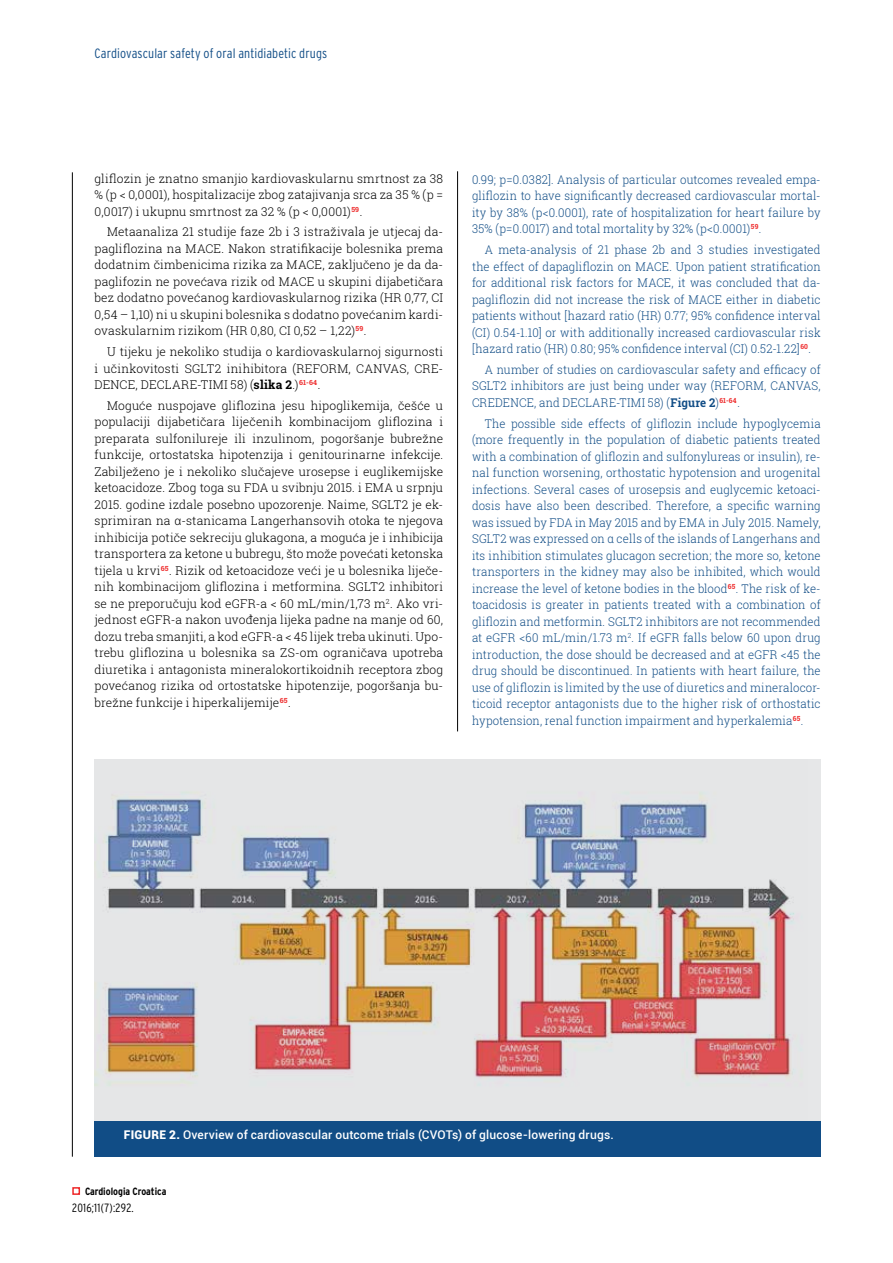
<style>
.page{position:relative;width:893px;height:1263px;background:#fff}
.page>*{position:absolute;margin:0;border:0;box-sizing:border-box;transform-origin:0 0}
.t1{font:300 condensed 13.5px "Interstate";letter-spacing:.005em;color:#114d86}
.t2{font:300 12px/16.5px "Roboto Slab";letter-spacing:.01em;color:#114d86;text-align:justify;scale:.95 1}
.t3{font:300 12px/16.5px "Roboto Slab";letter-spacing:.015em;color:#000;text-align:justify}
.t4{font:500 12px "Roboto";letter-spacing:.015em;color:#fff}
.t5{font:300 condensed 12px "Interstate";letter-spacing:.025em;color:#000}
.t6{font:700 condensed 10.5px "Interstate";color:#000}
.s1{font-weight:700}
.s2{font-weight:900}
</style>
<div class="page">
<div style="left:72px;top:1187px;width:8px;height:8px;border:2px solid #ee292a"></div>
<img style="left:94px;top:759px;width:714px;height:362px">
<div style="left:94px;top:1121px;width:727px;height:36px;background:#114d86"></div>
<hr style="left:457px;top:171px;width:1px;height:560px;background:#000">
<hr style="left:72px;top:172px;width:1px;height:985px;background:#000">
<p class="t1" style="left:94px;top:46px;width:234px">Cardiovascular safety of oral antidiabetic drugs</p>
<p class="t3" style="left:94px;top:170px;width:350px">gliflozin je znatno smanjio kardiovaskularnu smrtnost za 38 % (p &lt; 0,0001), hospitalizacije zbog zatajivanja srca za 35 % (p = 0,0017) i ukupnu smrtnost za 32 % (p &lt; 0,0001)<sup>59</sup>.</p>
<p class="t3" style="left:94px;top:223px;width:350px;text-indent:13px">Metaanaliza 21 studije faze 2b i 3 istraživala je utjecaj da&shy;pagliflozina na MACE. Nakon stratifikacije bolesnika prema dodatnim čimbenicima rizika za MACE, zaključeno je da da&shy;paglifozin ne povećava rizik od MACE u skupini dijabetičara bez dodatno povećanog kardiovaskularnog rizika (HR 0,77, CI 0,54 – 1,10) ni u skupini bolesnika s dodatno povećanim kardi&shy;ovaskularnim rizikom (HR 0,80, CI 0,52 – 1,22)<sup>59</sup>.</p>
<p class="t3" style="left:94px;top:343px;width:350px;text-indent:13px">U tijeku je nekoliko studija o kardiovaskularnoj sigurnosti i učinkovitosti SGLT2 inihibitora (REFORM, CANVAS, CRE-DENCE, DECLARE-TIMI 58) (<span class="s1">slika 2</span>.)<sup>61-64</sup>.</p>
<p class="t3" style="left:94px;top:397px;width:350px;text-indent:13px">Moguće nuspojave gliflozina jesu hipoglikemija, češće u populaciji dijabetičara liječenih kombinacijom gliflozina i preparata sulfonilureje ili inzulinom, pogoršanje bubrežne funkcije, ortostatska hipotenzija i genitourinarne infekcije.<br>Zabilježeno je i nekoliko slučajeve urosepse i euglikemijske ketoacidoze. Zbog toga su FDA u svibnju 2015. i EMA u srpnju 2015. godine izdale posebno upozorenje. Naime, SGLT2 je ek&shy;sprimiran na α-stanicama Langerhansovih otoka te njegova inhibicija potiče sekreciju glukagona, a moguća je i inhibicija transportera za ketone u bubregu, što može povećati ketonska tijela u krvi<sup>65</sup>. Rizik od ketoacidoze veći je u bolesnika liječe&shy;nih kombinacijom gliflozina i metformina. SGLT2 inhibitori se ne preporučuju kod eGFR-a &lt; 60 mL/min/1,73 m<sup>2</sup>. Ako vri&shy;jednost eGFR-a nakon uvođenja lijeka padne na manje od 60, dozu treba smanjiti, a kod eGFR-a &lt; 45 lijek treba ukinuti. Upo&shy;trebu gliflozina u bolesnika sa ZS-om ograničava upotreba diuretika i antagonista mineralokortikoidnih receptora zbog povećanog rizika od ortostatske hipotenzije, pogoršanja bu&shy;brežne funkcije i hiperkalijemije<sup>65</sup>.</p>
<p class="t2" style="left:472px;top:171px;width:369px">0.99; p=0.0382]. Analysis of particular outcomes revealed empa&shy;gliflozin to have significantly decreased cardiovascular mortal&shy;ity by 38% (p&lt;0.0001), rate of hospitalization for heart failure by 35% (p=0.0017) and total mortality by 32% (p&lt;0.0001)<sup>59</sup>.</p>
<p class="t2" style="left:472px;top:241px;width:369px;text-indent:13px">A meta-analysis of 21 phase 2b and 3 studies investigated the effect of dapagliflozin on MACE. Upon patient stratification for additional risk factors for MACE, it was concluded that da&shy;pagliflozin did not increase the risk of MACE either in diabetic patients without [hazard ratio (HR) 0.77; 95% confidence interval (CI) 0.54-1.10] or with additionally increased cardiovascular risk [hazard ratio (HR) 0.80; 95% confidence interval (CI) 0.52-1.22]<sup>60</sup>.</p>
<p class="t2" style="left:472px;top:361px;width:369px;text-indent:13px">A number of studies on cardiovascular safety and efficacy of SGLT2 inhibitors are just being under way (REFORM, CANVAS, CREDENCE, and DECLARE-TIMI 58) (<span class="s1">Figure 2</span>)<sup>61-64</sup>.</p>
<p class="t2" style="left:472px;top:415px;width:369px;text-indent:13px">The possible side effects of gliflozin include hypoglycemia (more frequently in the population of diabetic patients treated with a combination of gliflozin and sulfonylureas or insulin), re&shy;nal function worsening, orthostatic hypotension and urogenital infections. Several cases of urosepsis and euglycemic ketoaci&shy;dosis have also been described. Therefore, a specific warning was issued by FDA in May 2015 and by EMA in July 2015. Namely, SGLT2 was expressed on α cells of the islands of Langerhans and its inhibition stimulates glucagon secretion; the more so, ketone transporters in the kidney may also be inhibited, which would increase the level of ketone bodies in the blood<sup>65</sup>. The risk of ke&shy;toacidosis is greater in patients treated with a combination of gliflozin and metformin. SGLT2 inhibitors are not recommended at eGFR &lt;60 mL/min/1.73 m<sup>2</sup>. If eGFR falls below 60 upon drug introduction, the dose should be decreased and at eGFR &lt;45 the drug should be discontinued. In patients with heart failure, the use of gliflozin is limited by the use of diuretics and mineralocor&shy;ticoid receptor antagonists due to the higher risk of orthostatic hypotension, renal function impairment and hyperkalemia<sup>65</sup>.</p>
<p class="t4" style="left:124px;top:1126px;width:491px"><span class="s2">FIGURE 2.</span> Overview of cardiovascular outcome trials (CVOTs) of glucose-lowering drugs.</p>
<p class="t6" style="left:85px;top:1185px;width:83px">Cardiologia Croatica</p>
<p class="t5" style="left:72px;top:1201px;width:63px">2016;11(7):292.</p>
</div>
